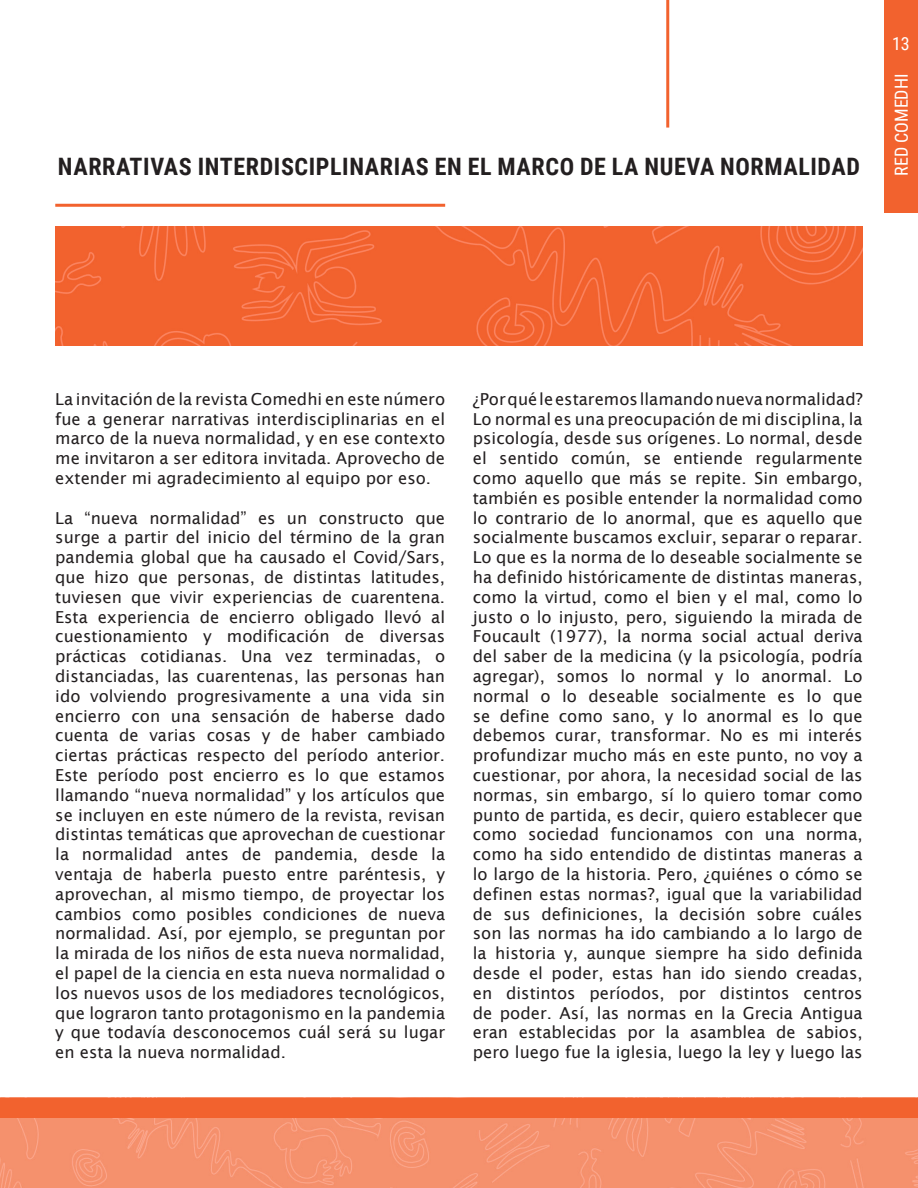
<style>
.page{position:relative;width:918px;height:1188px;background:#fff}
.page>*{position:absolute;margin:0;border:0;box-sizing:border-box;transform-origin:0 0}
.Títulos{font:700 24px "Roboto Condensed";letter-spacing:.025em;color:#231f20}
.t1{font:18px "Roboto Condensed";color:#fff}
.Texto{font:16.5px/19.8px "Lucida Sans";color:#231f20;text-align:justify}
</style>
<div class="page">
<hr style="left:55px;top:204px;width:390px;height:3px;background:#f2622e">
<hr style="left:666px;top:0;width:3px;height:128px;background:#f2622e">
<img style="left:55px;top:227px;width:808px;height:118px">
<img style="left:0;top:1118px;width:918px;height:70px">
<div style="left:0;top:1098px;width:918px;height:20px;background:#f2622e"></div>
<div style="left:884px;top:0;width:34px;height:213px;background:#f2622e"></div>
<p class="Títulos" style="left:58px;top:149px;width:804px">NARRATIVAS INTERDISCIPLINARIAS EN EL MARCO DE LA NUEVA NORMALIDAD</p>
<p class="t1" style="left:892px;top:31px;width:19px">13</p>
<p class="t1" style="left:889px;top:176px;width:104px;rotate:-90deg">RED COMEDHI</p>
<p class="Texto" style="left:55px;top:389px;width:391px">La invitación de la revista Comedhi en este número fue a generar narrativas interdisciplinarias en el marco de la nueva normalidad, y en ese contexto me invitaron a ser editora invitada. Aprovecho de extender mi agradecimiento al equipo por eso.</p>
<p class="Texto" style="left:55px;top:508px;width:391px">La “nueva normalidad” es un constructo que surge a partir del inicio del término de la gran pandemia global que ha causado el Covid/Sars, que hizo que personas, de distintas latitudes, tuviesen que vivir experiencias de cuarentena.<br>Esta experiencia de encierro obligado llevó al cuestionamiento y modificación de diversas prácticas cotidianas. Una vez terminadas, o distanciadas, las cuarentenas, las personas han ido volviendo progresivamente a una vida sin encierro con una sensación de haberse dado cuenta de varias cosas y de haber cambiado ciertas prácticas respecto del período anterior.<br>Este período post encierro es lo que estamos llamando “nueva normalidad” y los artículos que se incluyen en este número de la revista, revisan distintas temáticas que aprovechan de cuestionar la normalidad antes de pandemia, desde la ventaja de haberla puesto entre paréntesis, y aprovechan, al mismo tiempo, de proyectar los cambios como posibles condiciones de nueva normalidad. Así, por ejemplo, se preguntan por la mirada de los niños de esta nueva normalidad, el papel de la ciencia en esta nueva normalidad o los nuevos usos de los mediadores tecnológicos, que lograron tanto protagonismo en la pandemia y que todavía desconocemos cuál será su lugar en esta la nueva normalidad.</p>
<p class="Texto" style="left:473px;top:389px;width:391px">¿Por qué le estaremos llamando nueva normalidad?<br>Lo normal es una preocupación de mi disciplina, la psicología, desde sus orígenes. Lo normal, desde el sentido común, se entiende regularmente como aquello que más se repite. Sin embargo, también es posible entender la normalidad como lo contrario de lo anormal, que es aquello que socialmente buscamos excluir, separar o reparar.<br>Lo que es la norma de lo deseable socialmente se ha definido históricamente de distintas maneras, como la virtud, como el bien y el mal, como lo justo o lo injusto, pero, siguiendo la mirada de Foucault (1977), la norma social actual deriva del saber de la medicina (y la psicología, podría agregar), somos lo normal y lo anormal. Lo normal o lo deseable socialmente es lo que se define como sano, y lo anormal es lo que debemos curar, transformar. No es mi interés profundizar mucho más en este punto, no voy a cuestionar, por ahora, la necesidad social de las normas, sin embargo, sí lo quiero tomar como punto de partida, es decir, quiero establecer que como sociedad funcionamos con una norma, como ha sido entendido de distintas maneras a lo largo de la historia. Pero, ¿quiénes o cómo se definen estas normas?, igual que la variabilidad de sus definiciones, la decisión sobre cuáles son las normas ha ido cambiando a lo largo de la historia y, aunque siempre ha sido definida desde el poder, estas han ido siendo creadas, en distintos períodos, por distintos centros de poder. Así, las normas en la Grecia Antigua eran establecidas por la asamblea de sabios, pero luego fue la iglesia, luego la ley y luego las</p>
</div>
